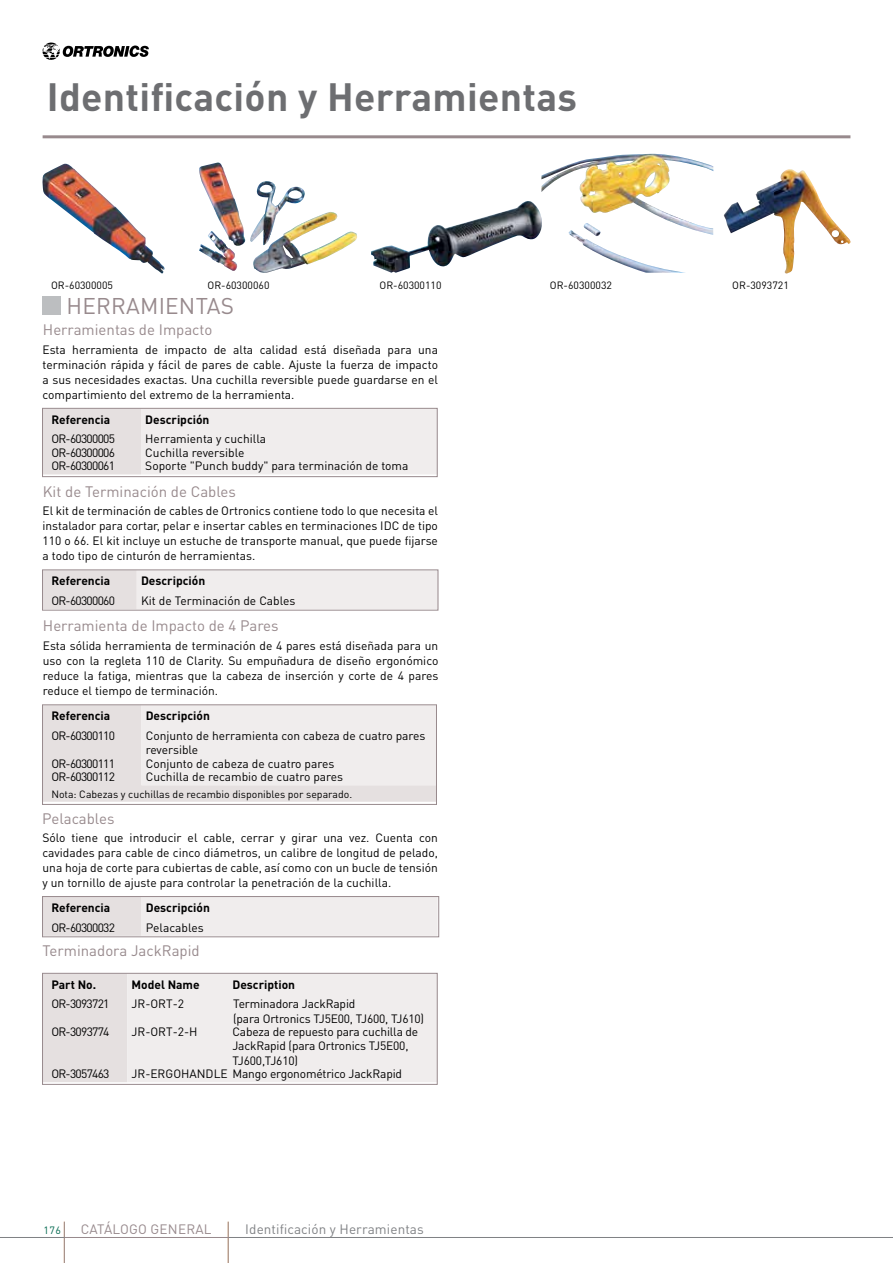
<style>
.page{position:relative;width:893px;height:1263px;background:#fff}
.page>*{position:absolute;margin:0;border:0;box-sizing:border-box;transform-origin:0 0}
.t1{font:700 39px "DIN Pro";letter-spacing:.01em;color:#6d6e71}
.t2{font:22.5px "DIN Pro";color:#988a8d}
.t3{font:15px "DIN Pro";color:#988a8d}
.t4{font:13.5px "DIN Pro";letter-spacing:.01em;color:#808285}
.t5{font:13.5px "DIN Pro";letter-spacing:.02em;color:#988a8d}
.t6{font:12px/15px "DIN Pro";letter-spacing:-.01em;color:#000;text-align:justify}
.t7{font:12px "DIN Pro";letter-spacing:-.06em;color:#000}
.t8{font:700 12px "DIN Pro";color:#000}
.t9{font:10.5px "DIN Pro";color:#000}
.t10{font:10.5px "DIN Pro";color:#00674e}
</style>
<div class="page">
<svg style="left:44px;top:410px;width:392px;height:64px;background:#ede9e9"></svg>
<div style="left:42px;top:408px;width:396px;height:69px;border:1px solid #988a8d"></div>
<svg style="left:44px;top:706px;width:391px;height:96px;background:#ebe8e8"></svg>
<div style="left:42px;top:704px;width:395px;height:101px;border:1px solid #988a8d"></div>
<svg style="left:44px;top:571px;width:392px;height:37px;background:#ede9e9"></svg>
<div style="left:42px;top:569px;width:396px;height:41px;border:1px solid #988a8d"></div>
<svg style="left:44px;top:898px;width:393px;height:37px;background:#ede9e9"></svg>
<div style="left:42px;top:896px;width:397px;height:41px;border:1px solid #988a8d"></div>
<svg style="left:44px;top:975px;width:392px;height:107px;background:#edeaea"></svg>
<div style="left:42px;top:973px;width:396px;height:112px;border:1px solid #988a8d"></div>
<hr style="left:43px;top:135px;width:807px;height:3px;background:#988a8d">
<hr style="left:228px;top:1237px;width:665px;height:1px;background:#808285">
<hr style="left:64px;top:1222px;width:1px;height:41px;background:#988a8d">
<hr style="left:228px;top:1222px;width:1px;height:41px;background:#988a8d">
<hr style="left:64px;top:1237px;width:164px;height:1px;background:#988a8d">
<hr style="left:0;top:1237px;width:65px;height:1px;background:#808285">
<svg style="left:43px;top:42px;width:106px;height:18px"></svg>
<div style="left:43px;top:296px;width:18px;height:18px;background:#bcbec0"></div>
<img style="left:199px;top:163px;width:158px;height:110px">
<img style="left:371px;top:201px;width:170px;height:72px">
<img style="left:541px;top:154px;width:172px;height:119px">
<img style="left:42px;top:164px;width:123px;height:110px">
<img style="left:723px;top:169px;width:127px;height:105px">
<h1 class="t1" style="left:47px;top:71px;width:532px">Identificación y Herramientas</h1>
<p class="t9" style="left:51px;top:278px;width:64px">OR-60300005</p>
<p class="t9" style="left:207px;top:278px;width:64px">OR-60300060</p>
<p class="t9" style="left:379px;top:278px;width:64px">OR-60300110</p>
<p class="t9" style="left:550px;top:278px;width:64px">OR-60300032</p>
<p class="t9" style="left:732px;top:278px;width:58px">OR-3093721</p>
<h2 class="t2" style="left:67px;top:291px;width:31px">Herramie</h2>
<h2 class="t2" style="left:179px;top:291px;width:30px">ntas</h2>
<p class="t3" style="left:43px;top:319px;width:171px">Herramientas de Impacto</p>
<p class="t6" style="left:43px;top:341px;width:397px">Esta herramienta de impacto de alta calidad está diseñada para una terminación rápida y fácil de pares de cable. Ajuste la fuerza de impacto a sus necesidades exactas. U na cuchilla reversible puede guardarse en el compartimiento del extremo de la herramienta.</p>
<p class="t8" style="left:51px;top:411px;width:60px">Referencia</p>
<p class="t8" style="left:145px;top:411px;width:66px">Descripción</p>
<p class="t7" style="left:51px;top:431px;width:65px">OR-60300005</p>
<p class="t6" style="left:145px;top:431px;width:122px">Herramienta y cuchilla</p>
<p class="t7" style="left:51px;top:444px;width:65px">OR-60300006</p>
<p class="t6" style="left:145px;top:444px;width:101px">Cuchilla reversible</p>
<p class="t7" style="left:51px;top:458px;width:65px">OR-60300061</p>
<p class="t6" style="left:145px;top:458px;width:265px">Soporte "Punch buddy" para terminación de toma</p>
<p class="t3" style="left:43px;top:481px;width:194px">Kit de Terminación de Cables</p>
<p class="t6" style="left:43px;top:503px;width:397px">El kit de terminación de cables de Ortronics contiene todo lo que necesita el instalador para cortar, pelar e insertar cables en terminaciones IDC de tipo 110 o 66. El kit incluye un estuche de transporte manual, que puede fijarse a todo tipo de cinturón de herramientas.</p>
<p class="t8" style="left:51px;top:573px;width:60px">Referencia</p>
<p class="t8" style="left:141px;top:573px;width:66px">Descripción</p>
<p class="t7" style="left:51px;top:592px;width:65px">OR-60300060</p>
<p class="t6" style="left:141px;top:593px;width:156px">Kit de Terminación de Cables</p>
<p class="t3" style="left:43px;top:615px;width:237px">Herramienta de Impacto de 4 Pares</p>
<p class="t6" style="left:43px;top:637px;width:397px">Esta sólida herramienta de terminación de 4 pares está diseñada para un uso con la regleta 110 de Clarity. Su empuñadura de diseño ergonómico reduce la fatiga, mientras que la cabeza de inserción y corte de 4 pares reduce el tiempo de terminación.</p>
<p class="t8" style="left:51px;top:708px;width:60px">Referencia</p>
<p class="t8" style="left:146px;top:708px;width:66px">Descripción</p>
<p class="t7" style="left:51px;top:727px;width:65px">OR-60300110</p>
<p class="t6" style="left:146px;top:728px;width:281px;line-height:14.2px">Conjunto de herramienta con cabeza de cuatro pares reversible</p>
<p class="t7" style="left:51px;top:755px;width:65px">OR-60300111</p>
<p class="t6" style="left:146px;top:755px;width:190px">Conjunto de cabeza de cuatro pares</p>
<p class="t7" style="left:51px;top:768px;width:65px">OR-60300112</p>
<p class="t6" style="left:146px;top:769px;width:199px">Cuchilla de recambio de cuatro pares</p>
<p class="t9" style="left:51px;top:786px;width:302px">Nota: Cabezas y cuchillas de recambio disponibles por separado.</p>
<p class="t3" style="left:42px;top:808px;width:74px">Pelacables</p>
<p class="t6" style="left:43px;top:830px;width:397px">Sólo tiene que introducir el cable, cerrar y girar una vez. Cuenta con cavidades para cable de cinco diámetros, un calibre de longitud de pelado, una hoja de corte para cubiertas de cable, así como con un bucle de tensión y un tornillo de ajuste para controlar la penetración de la cuchilla.</p>
<p class="t8" style="left:51px;top:900px;width:60px">Referencia</p>
<p class="t8" style="left:146px;top:900px;width:66px">Descripción</p>
<p class="t7" style="left:51px;top:919px;width:65px">OR-60300032</p>
<p class="t6" style="left:146px;top:919px;width:59px">Pelacables</p>
<p class="t3" style="left:43px;top:940px;width:159px">Terminadora JackRapid</p>
<p class="t8" style="left:51px;top:976px;width:46px">Part No.</p>
<p class="t8" style="left:131px;top:976px;width:70px">Model Name</p>
<p class="t8" style="left:232px;top:976px;width:64px">Description</p>
<p class="t7" style="left:51px;top:996px;width:60px">OR-3093721</p>
<p class="t6" style="left:131px;top:996px;width:54px">JR-ORT-2</p>
<p class="t6" style="left:233px;top:996px;width:192px;line-height:14.2px">Terminadora JackRapid<br>(para Ortronics TJ5E00, TJ600, TJ610)</p>
<p class="t7" style="left:51px;top:1023px;width:60px">OR-3093774</p>
<p class="t6" style="left:131px;top:1024px;width:68px">JR-ORT-2-H</p>
<p class="t6" style="left:232px;top:1024px;width:187px;line-height:14.2px;text-align:left">Cabeza de repuesto para cuchilla de<br>JackRapid (para Ortronics TJ5E00,<br>TJ600,TJ610)</p>
<p class="t7" style="left:51px;top:1065px;width:60px">OR-3057463</p>
<p class="t6" style="left:131px;top:1065px;width:272px">JR-ERGOHAND LE Mango ergonométrico JackRapid</p>
<p class="t10" style="left:43px;top:1223px;width:19px">176</p>
<p class="t5" style="left:81px;top:1220px;width:132px">CATálogo general</p>
<p class="t4" style="left:245px;top:1220px;width:180px">Identificación y Herramientas</p>
</div>
